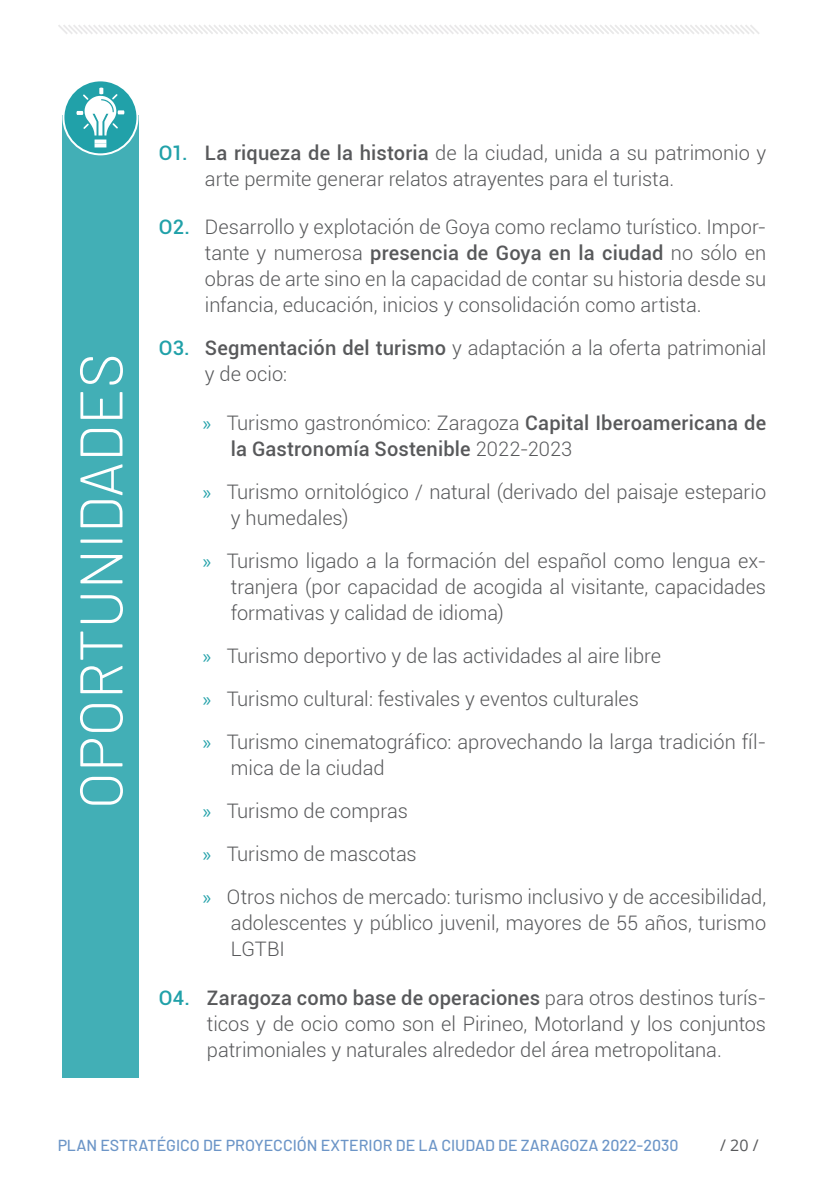
<style>
.page{position:relative;width:840px;height:1191px;background:#fff}
.page>*{position:absolute;margin:0;border:0;box-sizing:border-box;transform-origin:0 0}
.t1{font:300 60px "Barlow";color:#fff}
.t2{font:300 20px/26px "Roboto";color:#58595b}
.t3{font:500 20px/26px "Roboto";letter-spacing:.005em;color:#58595b}
.t4{font:500 16px "Barlow";color:#0a4fa2}
.t5{font:16px "Open Sans";color:#58595b}
.s1{font-weight:500;color:#21a1a9}
.s2{font-weight:500}
.s3{font-family:"Myriad Pro";font-weight:400;color:#21a1a9}
.s4{font-weight:300}
</style>
<div class="page">
<svg style="left:58px;top:25px;width:701px;height:9px"></svg>
<div style="left:62px;top:115px;width:76px;height:962px;background:#42afb6"></div>
<svg style="left:63px;top:80px;width:74px;height:74px"></svg>
<div style="left:62px;top:79px;width:76px;height:76px;border:2px solid #fff;border-radius:50%"></div>
<svg style="left:76px;top:88px;width:48px;height:59px"></svg>
<h1 class="t1" style="left:64px;top:809px;width:458px;rotate:-90deg">OPORTUNIDADES</h1>
<p class="t2" style="left:205px;top:139px;width:562px;text-indent:-46px"><span class="s1">O1.</span> <span class="s2">La riqueza de la historia</span> de la ciudad, unida a su patrimonio y arte permite generar relatos atrayentes para el turista.</p>
<p class="t2" style="left:205px;top:213px;width:562px;text-align:justify;text-indent:-46px"><span class="s1">O2.</span> Desarrollo y explotación de Goya como reclamo turístico. Impor&shy;tante y numerosa <span class="s2">presencia de Goya en la ciudad</span> no sólo en obras de arte sino en la capacidad de contar su historia desde su infancia, educación, inicios y consolidación como artista.</p>
<p class="t2" style="left:205px;top:334px;width:562px;text-indent:-46px"><span class="s1">O3.</span> <span class="s2">Segmentación del turismo</span> y adaptación a la oferta patrimonial y de ocio:</p>
<p class="t3" style="left:231px;top:409px;width:536px;text-indent:-28px"><span class="s3">»</span> <span class="s4">Turismo gastronómico: Zaragoza</span> Capital Iberoamericana de la Gastronomía Sostenible <span class="s4">2022-2023</span></p>
<p class="t2" style="left:231px;top:478px;width:536px;text-indent:-28px"><span class="s3">»</span> Turismo ornitológico / natural (derivado del paisaje estepario y humedales)</p>
<p class="t2" style="left:231px;top:547px;width:536px;text-align:justify;text-indent:-28px"><span class="s3">»</span> Turismo ligado a la formación del español como lengua ex&shy;tranjera (por capacidad de acogida al visitante, capacidades formativas y calidad de idioma)</p>
<p class="t2" style="left:203px;top:642px;width:459px"><span class="s3">»</span> Turismo deportivo y de las actividades al aire libre</p>
<p class="t2" style="left:203px;top:685px;width:437px"><span class="s3">»</span> Turismo cultural: festivales y eventos culturales</p>
<p class="t2" style="left:231px;top:728px;width:536px;text-indent:-28px"><span class="s3">»</span> Turismo cinematográfico: aprovechando la larga tradición fíl&shy;mica de la ciudad</p>
<p class="t2" style="left:203px;top:797px;width:206px"><span class="s3">»</span> Turismo de compras</p>
<p class="t2" style="left:203px;top:840px;width:215px"><span class="s3">»</span> Turismo de mascotas</p>
<p class="t2" style="left:231px;top:883px;width:536px;text-align:justify;text-indent:-28px"><span class="s3">»</span> Otros nichos de mercado: turismo inclusivo y de accesibilidad, adolescentes y público juvenil, mayores de 55 años, turismo LGTBI</p>
<p class="t2" style="left:207px;top:984px;width:560px;text-align:justify;text-indent:-48px"><span class="s1">O4.</span> <span class="s2">Zaragoza como base de operaciones</span> para otros destinos turís&shy;ticos y de ocio como son el Pirineo, Motorland y los conjuntos patrimoniales y naturales alrededor del área metropolitana.</p>
<p class="t4" style="left:57px;top:1135px;width:622px">PLAN ESTRATÉGICO DE PROYECCIÓN EXTERIOR DE LA CIUDAD DE ZARAGOZA 2022-2030</p>
<p class="t5" style="left:719px;top:1134px;width:40px">/ 20 /</p>
</div>
